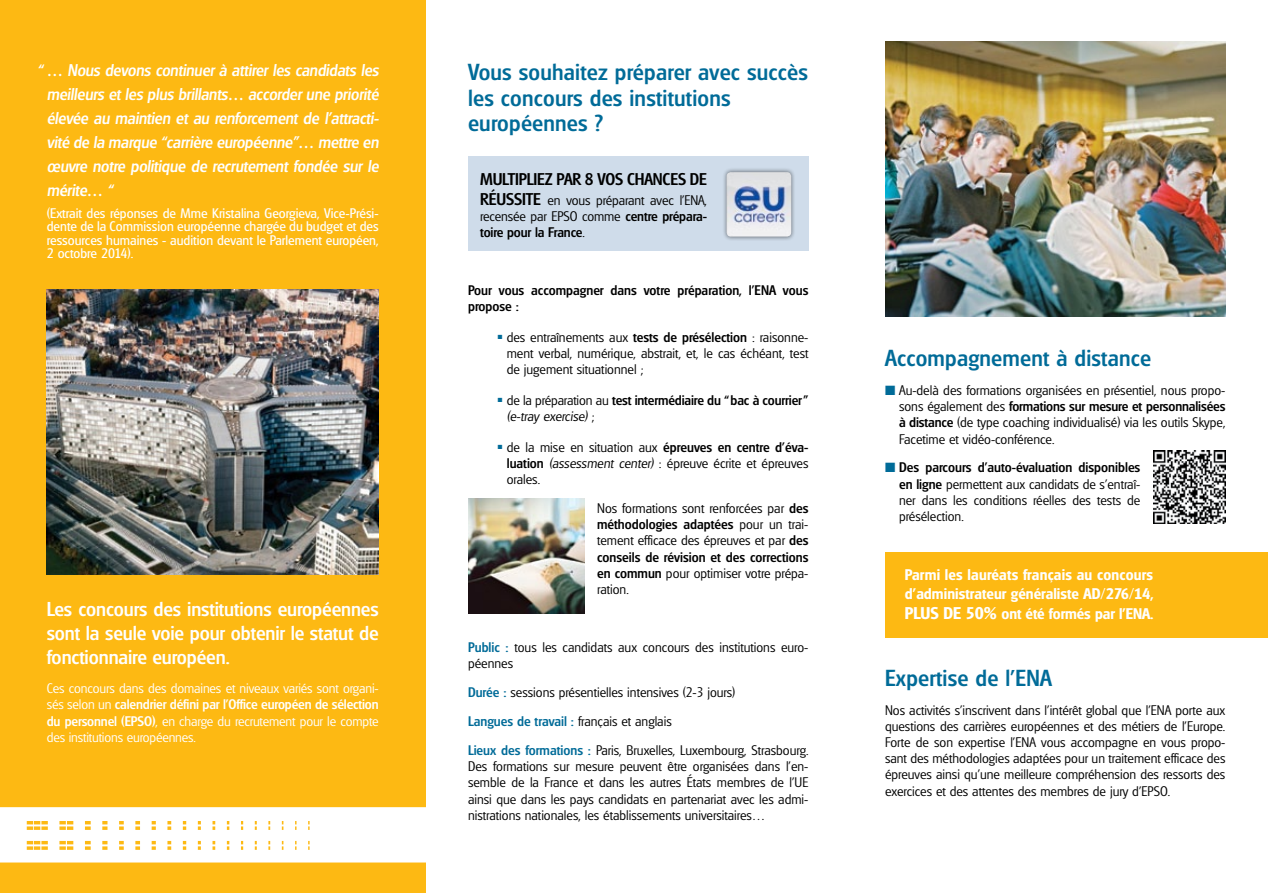
<style>
.page{position:relative;width:1268px;height:893px;background:#fff}
.page>*{position:absolute;margin:0;border:0;box-sizing:border-box;transform-origin:0 0}
.t1{font:500 22.5px/25.5px "Glasgow";letter-spacing:.01em;color:#006b98}
.t2{font:500 19.5px/24px "Glasgow";letter-spacing:-.005em;color:#fff;text-align:justify}
.t3{font:italic 500 16.5px/24px "Glasgow";letter-spacing:-.01em;color:#fff;text-align:justify}
.t4{font:500 16.5px "Glasgow";letter-spacing:-.01em;color:#000}
.t5{font:600 15px/19.5px "Glasgow";letter-spacing:.005em;color:#fff;text-align:justify}
.t6{font:300 13.5px/16.2px "Glasgow";color:#000;text-align:justify}
.t7{font:300 13.5px/16.2px "Glasgow";letter-spacing:-.01em;color:#fff;text-align:justify}
.t8{font:13.5px/13.5px "Glasgow";color:#fff;text-align:justify}
.t9{font:500 13.5px/16.2px "Glasgow";color:#000}
.s1{font-weight:500}
.s2{font-weight:500;font-size:16.5px}
.s3{font-weight:300}
.s4{font-weight:300;font-style:italic}
.s5{font-style:italic}
.s6{font-weight:500;color:#006b98}
.s7{color:#006b98}
.s8{font-size:16.5px}
</style>
<div class="page">
<div style="left:0;top:0;width:425px;height:893px;background:#fdb913"></div>
<img style="left:47px;top:290px;width:331px;height:285px">
<img style="left:885px;top:42px;width:340px;height:274px">
<svg style="left:0;top:807px;width:426px;height:55px;background:#fefbf2"></svg>
<img style="left:468px;top:499px;width:116px;height:114px">
<div style="left:884px;top:552px;width:383px;height:85px;background:#fdb913"></div>
<div style="left:468px;top:157px;width:340px;height:94px;background:#cfdcea"></div>
<div style="left:721px;top:167px;width:74px;height:74px;background:#000;opacity:.5"></div>
<img style="left:726px;top:172px;width:65px;height:65px">
<img style="left:1153px;top:451px;width:72px;height:72px">
<p class="t3" style="left:47px;top:58px;width:333px;text-indent:-10px">“ … Nous devons continuer à attirer les candidats les meilleurs et les plus brillants… accorder une priorité élevée au maintien et au renforcement de l’attracti&shy;vité de la marque “carrière européenne”… mettre en œuvre notre politique de recrutement fondée sur le mérite… “</p>
<p class="t8" style="left:47px;top:206px;width:333px">(Extrait des réponses de Mme Kristalina Georgieva, Vice-Prési&shy;dente de la Commission européenne chargée du budget et des ressources humaines - audition devant le Parlement européen, 2 octobre 2014).</p>
<h2 class="t2" style="left:47px;top:596px;width:333px">Les concours des institutions européennes sont la seule voie pour obtenir le statut de fonctionnaire européen.</h2>
<p class="t7" style="left:47px;top:680px;width:333px">Ces concours dans des domaines et niveaux variés sont organi&shy;sés selon un <span class="s1">calendrier défini par l’Office européen de sélection du personnel (EPSO)</span>, en charge du recrutement pour le compte des institutions européennes.</p>
<h1 class="t1" style="left:468px;top:59px;width:341px">Vous souhaitez préparer avec succès les concours des institutions européennes ?</h1>
<p class="t4" style="left:480px;top:169px;width:127px">Multipliez par 8 vos</p>
<p class="t4" style="left:627px;top:169px;width:27px">chances</p>
<p class="t4" style="left:689px;top:169px;width:9px">de</p>
<p class="t6" style="left:480px;top:192px;width:228px"><span class="s2">réussite</span> en vous préparant avec l’ENA, recensée par EPSO comme <span class="s1">centre prépara&shy;toire pour la France</span>.</p>
<p class="t9" style="left:468px;top:281px;width:342px">Pour vous accompagner dans votre préparation, l’ENA vous propose :</p>
<p class="t6" style="left:506px;top:329px;width:303px;text-indent:-9px"><sup>■</sup> des entraînements aux <span class="s1">tests de présélection</span> : raisonne&shy;ment verbal, numérique, abstrait, et, le cas échéant, test de jugement situationnel ;</p>
<p class="t9" style="left:506px;top:392px;width:303px;text-indent:-9px"><sup>■</sup> <span class="s3">de la préparation au</span> test intermédiaire du “bac à courrier” <span class="s4">(e-tray exercise)</span> <span class="s3">;</span></p>
<p class="t6" style="left:506px;top:439px;width:303px;text-indent:-9px"><sup>■</sup> de la mise en situation aux <span class="s1">épreuves en centre d’éva&shy;luation</span> <span class="s5">(assessment center)</span> : épreuve écrite et épreuves orales.</p>
<p class="t6" style="left:597px;top:500px;width:213px">Nos formations sont renforcées par <span class="s1">des méthodologies adaptées</span> pour un trai&shy;tement efficace des épreuves et par <span class="s1">des conseils de révision et des corrections en commun</span> pour optimiser votre prépa&shy;ration.</p>
<p class="t6" style="left:468px;top:639px;width:342px"><span class="s6">Public :</span> tous les candidats aux concours des institutions euro&shy;péennes</p>
<p class="t6" style="left:468px;top:678px;width:342px;line-height:29px;text-align:left"><span class="s6">Durée :</span> sessions présentielles intensives (2-3 jours)<br><span class="s6">Langues de travail :</span> français et anglais<br><span class="s6">Lieux des formations :</span> Paris, Bruxelles, Luxembourg, Strasbourg.</p>
<p class="t6" style="left:468px;top:758px;width:342px">Des formations sur mesure peuvent être organisées dans l’en&shy;semble de la France et dans les autres États membres de l’UE ainsi que dans les pays candidats en partenariat avec les admi&shy;nistrations nationales, les établissements universitaires…</p>
<h1 class="t1" style="left:884px;top:345px;width:267px">Accompagnement à distance</h1>
<p class="t6" style="left:898px;top:382px;width:328px;text-indent:-14px"><span class="s7">■</span> Au-delà des formations organisées en présentiel, nous propo&shy;sons également des <span class="s1">formations sur mesure et personnalisées à distance</span> (de type coaching individualisé) via les outils Skype, Facetime et vidéo-conférence.</p>
<p class="t6" style="left:898px;top:459px;width:243px;text-indent:-14px"><span class="s7">■</span> <span class="s1">Des parcours d’auto-évaluation disponibles en ligne</span> permettent aux candidats de s’entraî&shy;ner dans les conditions réelles des tests de présélection.</p>
<p class="t5" style="left:904px;top:564px;width:250px">Parmi les lauréats français au concours d’administrateur généraliste AD/276/14, <span class="s8">plus de 50%</span> ont été formés par l’ENA.</p>
<h1 class="t1" style="left:884px;top:665px;width:168px">Expertise de l’ENA</h1>
<p class="t6" style="left:884px;top:702px;width:342px">Nos activités s’inscrivent dans l’intérêt global que l’ENA porte aux questions des carrières européennes et des métiers de l’Europe.<br>Forte de son expertise l’ENA vous accompagne en vous propo&shy;sant des méthodologies adaptées pour un traitement efficace des épreuves ainsi qu’une meilleure compréhension des ressorts des exercices et des attentes des membres de jury d’EPSO.</p>
</div>
